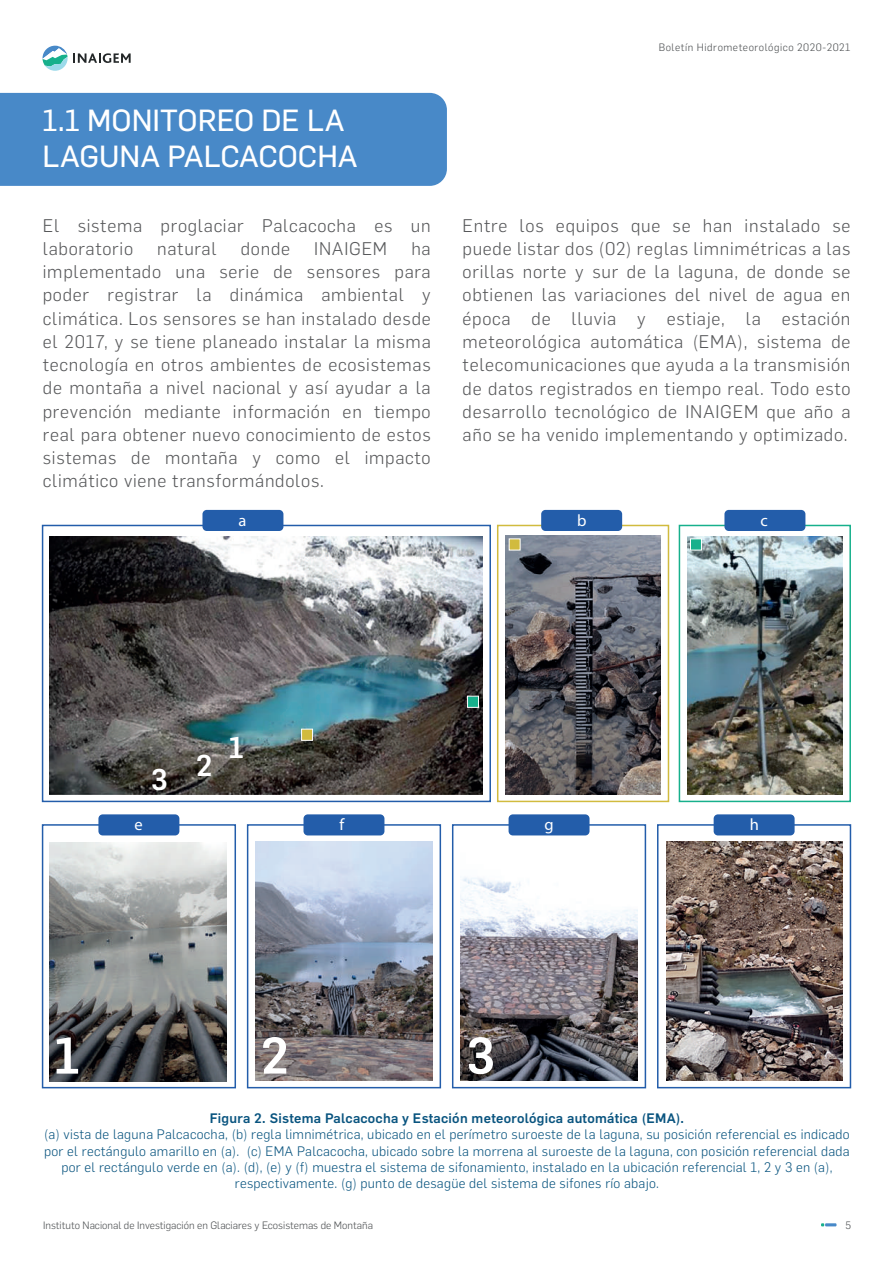
<style>
.page{position:relative;width:893px;height:1263px;background:#fff}
.page>*{position:absolute;margin:0;border:0;box-sizing:border-box;transform-origin:0 0}
.t1{font:500 50.4px "Flama";color:#fff}
.t2{font:30px/36px "Flama Basic";color:#fff}
.t3{font:500 29.4px "Flama";color:#fff}
.t4{font:300 18px/23.2px "Flama";letter-spacing:.04em;color:#57585a;text-align:justify}
.t5{font:16.5px "Myriad Pro";color:#fff}
.t6{font:300 13.5px/16.2px "Flama";letter-spacing:.02em;color:#09547f;text-align:center}
.t7{font:500 13.5px "Flama";letter-spacing:.02em;color:#09547f}
.t8{font:300 10.5px "Flama";color:#4b4e50}
.t9{font:300 10.5px "Flama";letter-spacing:.05em;color:#4b4e50}
</style>
<div class="page">
<svg style="left:43px;top:46px;width:88px;height:25px"></svg>
<div style="left:0;top:93px;width:447px;height:93px;background:#4889c8"></div>
<img style="left:49px;top:536px;width:433px;height:258px">
<div style="left:42px;top:525px;width:449px;height:277px;border:2px solid #235daa"></div>
<div style="left:42px;top:824px;width:194px;height:264px;border:2px solid #235daa"></div>
<div style="left:247px;top:824px;width:194px;height:264px;border:2px solid #235daa"></div>
<div style="left:497px;top:525px;width:172px;height:277px;border:2px solid #d1bb3e"></div>
<div style="left:679px;top:525px;width:172px;height:277px;border:2px solid #17b08c"></div>
<div style="left:452px;top:824px;width:194px;height:264px;border:2px solid #235daa"></div>
<div style="left:657px;top:824px;width:194px;height:264px;border:2px solid #235daa"></div>
<svg style="left:821px;top:1223px;width:15px;height:3px"></svg>
<div style="left:202px;top:510px;width:81px;height:21px;background:#235daa;border-radius:4px"></div>
<div style="left:98px;top:814px;width:81px;height:21px;background:#235daa;border-radius:4px"></div>
<div style="left:303px;top:814px;width:81px;height:21px;background:#235daa;border-radius:4px"></div>
<div style="left:509px;top:814px;width:80px;height:21px;background:#235daa;border-radius:4px"></div>
<div style="left:714px;top:814px;width:81px;height:21px;background:#235daa;border-radius:4px"></div>
<div style="left:541px;top:510px;width:81px;height:21px;background:#235daa;border-radius:4px"></div>
<div style="left:724px;top:510px;width:81px;height:21px;background:#235daa;border-radius:4px"></div>
<img style="left:505px;top:536px;width:156px;height:258px">
<div style="left:301px;top:729px;width:12px;height:11px;background:#d1bb3e;border:1px solid #fff"></div>
<div style="left:509px;top:539px;width:11px;height:11px;background:#d1bb3e;border:1px solid #fff"></div>
<div style="left:467px;top:696px;width:12px;height:11px;background:#17b08c;border:1px solid #fff"></div>
<img style="left:687px;top:536px;width:155px;height:259px">
<img style="left:50px;top:842px;width:176px;height:240px">
<img style="left:256px;top:841px;width:176px;height:240px">
<img style="left:461px;top:877px;width:176px;height:204px">
<img style="left:666px;top:841px;width:176px;height:240px">
<div style="left:690px;top:539px;width:12px;height:11px;background:#17b08c;border:1px solid #fff"></div>
<h2 class="t2" style="left:43px;top:100px;width:317px">1.1 MONITOREO DE LA<br>LAGUNA PALCACOCHA</h2>
<p class="t4" style="left:43px;top:213px;width:389px">El sistema proglaciar Palcacocha es un laboratorio</p>
<p class="t4" style="left:157px;top:236px;width:61px">natural</p>
<p class="t4" style="left:241px;top:236px;width:51px">donde</p>
<p class="t4" style="left:314px;top:236px;width:74px">INAIGEM</p>
<p class="t4" style="left:43px;top:236px;width:389px;text-indent:368px">ha implementado una serie de sensores para poder registrar la dinámica ambiental y climática. Los sensores se han instalado desde el 2017, y se tiene planeado instalar la misma tecnología en otros ambientes de ecosistemas de montaña a nivel nacional y así ayudar a la prevención mediante información en tiempo real para obtener nuevo conocimiento de estos sistemas de montaña y como el impacto climático viene transformándolos.</p>
<p class="t5" style="left:239px;top:510px;width:9px">a</p>
<p class="t9" style="left:659px;top:40px;width:193px">Boletín Hidrometeorológico 2020-2021</p>
<p class="t4" style="left:463px;top:213px;width:389px">Entre los equipos que se han instalado se puede listar dos (02) reglas limnimétricas a las orillas norte y sur de la laguna, de donde se obtienen las variaciones del nivel de agua en época de lluvia y estiaje, la estación meteorológica automática (EMA), sistema de telecomunicaciones que ayuda a la transmisión de datos registrados en tiempo real. Todo esto desarrollo tecnológico de INAIGEM que año a año se ha venido implementando y optimizado.</p>
<p class="t5" style="left:577px;top:510px;width:11px">b</p>
<p class="t5" style="left:760px;top:510px;width:9px">c</p>
<h3 class="t3" style="left:151px;top:758px;width:19px">3</h3>
<h3 class="t3" style="left:196px;top:744px;width:18px">2</h3>
<h3 class="t3" style="left:229px;top:726px;width:17px">1</h3>
<p class="t5" style="left:134px;top:814px;width:10px">e</p>
<p class="t5" style="left:340px;top:814px;width:6px">f</p>
<p class="t5" style="left:545px;top:814px;width:11px">g</p>
<p class="t5" style="left:750px;top:814px;width:11px">h</p>
<h1 class="t1" style="left:54px;top:1019px;width:28px">1</h1>
<h1 class="t1" style="left:260px;top:1019px;width:30px">2</h1>
<h1 class="t1" style="left:466px;top:1019px;width:31px">3</h1>
<p class="t7" style="left:210px;top:1108px;width:476px">Figura 2. Sistema Palcacocha y Estación meteorológica automática (EMA).</p>
<p class="t6" style="left:44px;top:1126px;width:807px">(a) vista de laguna Palcacocha, (b) regla limnimétrica, ubicado en el perímetro suroeste de la laguna, su posición referencial es indicado por el rectángulo amarillo en (a). (c) EMA Palcacocha, ubicado sobre la morrena al suroeste de la laguna, con posición referencial dada por el rectángulo verde en (a). (d), (e) y (f) muestra el sistema de sifonamiento, instalado en la ubicación referencial 1, 2 y 3 en (a), respectivamente. (g) punto de desagüe del sistema de sifones río abajo.</p>
<p class="t8" style="left:43px;top:1218px;width:331px">Instituto Nacional de Investigación en Glaciares y Ecosistemas de Montaña</p>
<p class="t8" style="left:845px;top:1218px;width:7px">5</p>
</div>
